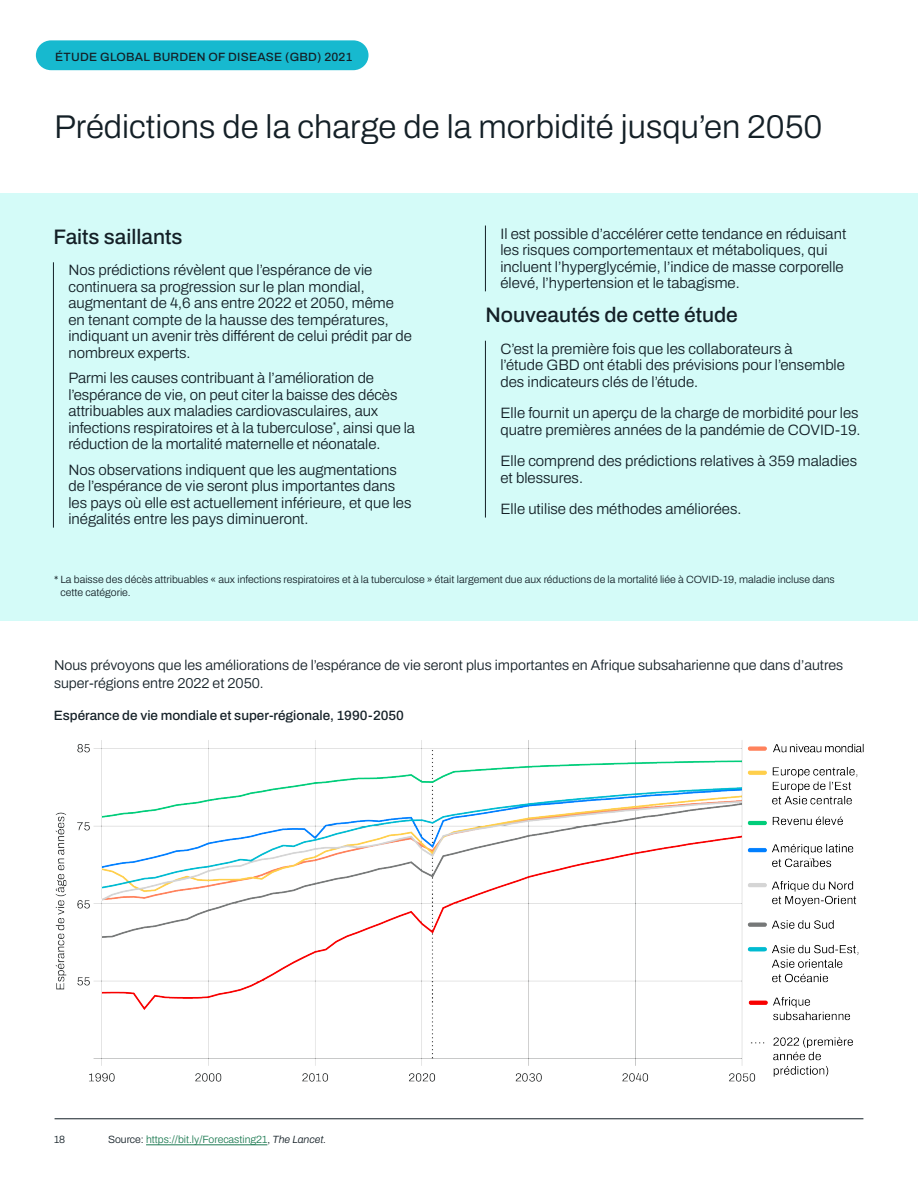
<style>
.page{position:relative;width:918px;height:1188px;background:#fff}
.page>*{position:absolute;margin:0;border:0;box-sizing:border-box;transform-origin:0 0}
.t1{font:300 33px "Archivo";color:#142027}
.t2{font:500 21px "Archivo";color:#142027}
.t3{font:300 15px/16.5px "Archivo";color:#142027}
.t4{font:300 14.25px/18px "Archivo";color:#142027}
.t5{font:500 13.5px "Archivo";color:#142027}
.t6{font:500 12px "Archivo";letter-spacing:.02em;color:#142027}
.t7{font:300 10.5px/13.5px "Archivo";color:#142027}
.t8{font:300 10.5px "Archivo";color:#1e7b53}
.s1{color:#142027}
.s2{font-style:italic;color:#142027}
</style>
<div class="page">
<hr style="left:55px;top:1118px;width:808px;height:1px;background:#142027">
<hr style="left:146px;top:1145px;width:121px;height:1px;background:#1e7b53">
<div style="left:36px;top:40px;width:333px;height:30px;background:#17b9cf;border-radius:15px"></div>
<div style="left:0;top:193px;width:918px;height:428px;background:#d4fbf8"></div>
<hr style="left:53px;top:262px;width:1px;height:266px;background:#142027">
<hr style="left:485px;top:226px;width:1px;height:65px;background:#142027">
<hr style="left:485px;top:341px;width:1px;height:177px;background:#142027">
<img style="left:55px;top:740px;width:809px;height:342px">
<p class="t6" style="left:55px;top:47px;width:298px">ÉTUDE GLOBAL BURDEN OF DISEASE (GBD) 2021</p>
<h1 class="t1" style="left:54px;top:102px;width:770px">Prédictions de la charge de la morbidité jusqu’en 2050</h1>
<h2 class="t2" style="left:53px;top:221px;width:131px">Faits saillants</h2>
<p class="t3" style="left:68px;top:262px;width:345px">Nos prédictions révèlent que l’espérance de vie continuera sa progression sur le plan mondial, augmentant de 4,6 ans entre 2022 et 2050, même en tenant compte de la hausse des températures, indiquant un avenir très différent de celui prédit par de nombreux experts.</p>
<p class="t3" style="left:68px;top:370px;width:348px">Parmi les causes contribuant à l’amélioration de l’espérance de vie, on peut citer la baisse des décès attribuables aux maladies cardiovasculaires, aux infections respiratoires et à la tuberculose<sup>*</sup>, ainsi que la réduction de la mortalité maternelle et néonatale.</p>
<p class="t3" style="left:68px;top:462px;width:345px">Nos observations indiquent que les augmentations de l’espérance de vie seront plus importantes dans les pays où elle est actuellement inférieure, et que les inégalités entre les pays diminueront.</p>
<p class="t3" style="left:500px;top:225px;width:347px">Il est possible d’accélérer cette tendance en réduisant les risques comportementaux et métaboliques, qui incluent l’hyperglycémie, l’indice de masse corporelle élevé, l’hypertension et le tabagisme.</p>
<h2 class="t2" style="left:485px;top:299px;width:254px">Nouveautés de cette étude</h2>
<p class="t3" style="left:500px;top:341px;width:346px">C’est la première fois que les collaborateurs à<br>l’étude GBD ont établi des prévisions pour l’ensemble des indicateurs clés de l’étude.</p>
<p class="t3" style="left:500px;top:405px;width:362px">Elle fournit un aperçu de la charge de morbidité pour les quatre premières années de la pandémie de COVID-19.</p>
<p class="t3" style="left:500px;top:453px;width:358px">Elle comprend des prédictions relatives à 359 maladies et blessures.</p>
<p class="t3" style="left:500px;top:501px;width:243px">Elle utilise des méthodes améliorées.</p>
<p class="t7" style="left:61px;top:572px;width:776px;text-indent:-7px">* La baisse des décès attribuables « aux infections respiratoires et à la tuberculose » était largement due aux réductions de la mortalité liée à COVID-19, maladie incluse dans cette catégorie.</p>
<p class="t4" style="left:54px;top:656px;width:791px">Nous prévoyons que les améliorations de l’espérance de vie seront plus importantes en Afrique subsaharienne que dans d’autres super-régions entre 2022 et 2050.</p>
<p class="t5" style="left:54px;top:705px;width:352px">Espérance de vie mondiale et super-régionale, 1990-2050</p>
<p class="t7" style="left:54px;top:1133px;width:13px">18</p>
<p class="t8" style="left:108px;top:1132px;width:220px"><span class="s1">Source:</span> https://bit.ly/Forecasting21<span class="s1">,</span> <span class="s2">The Lancet.</span></p>
</div>
